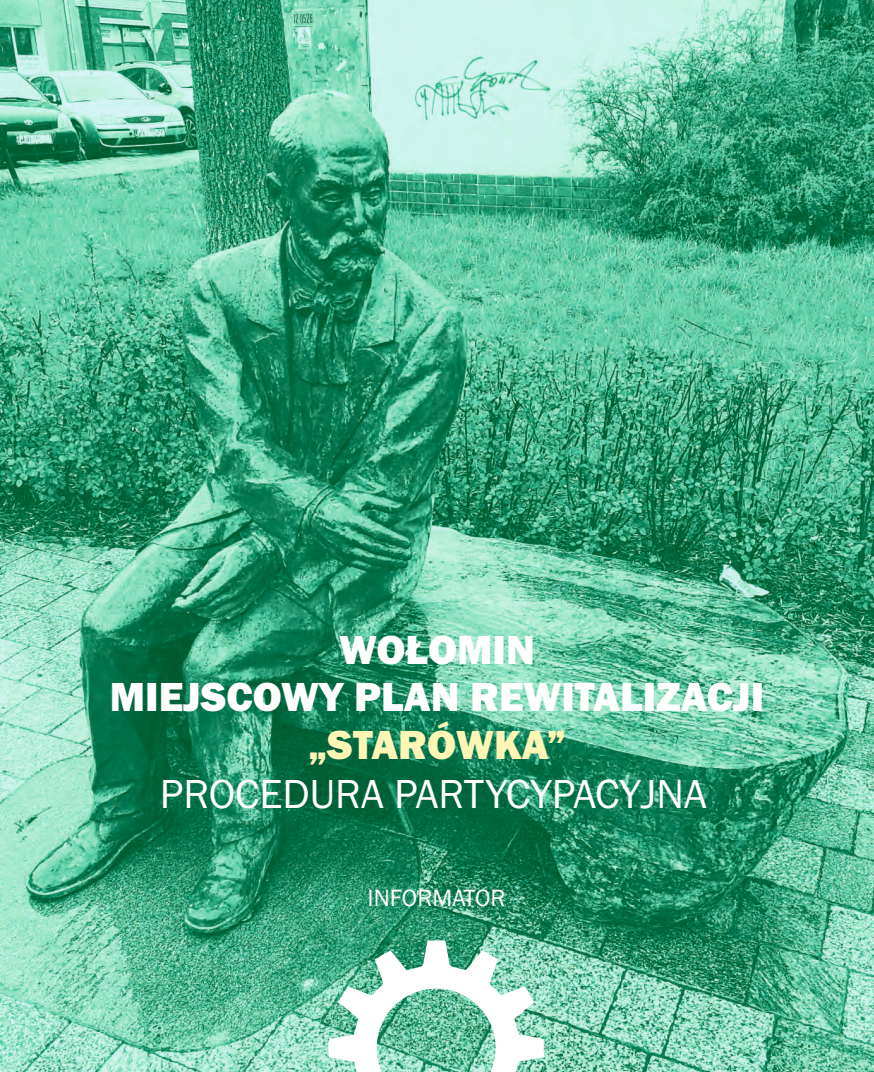
<style>
.page{position:relative;width:874px;height:1072px;background:#fff}
.page>*{position:absolute;margin:0;border:0;box-sizing:border-box;transform-origin:0 0}
.t1{font:800 42px/47.6px "Franklin Gothic";color:#fff;text-align:center}
.t2{font:42px "Franklin Gothic";color:#fff}
.t3{font:800 42px "Franklin Gothic";color:#fff5b4}
.t4{font:24.5px "Franklin Gothic";color:#fff}
</style>
<div class="page">
<img style="left:0;top:0;width:873px;height:1071px">
<svg style="left:327px;top:939px;width:217px;height:132px"></svg>
<p class="t1" style="left:110px;top:629px;width:655px">WOŁOMIN<br>MIEJSCOWY PLAN REWITALIZACJI</p>
<p class="t3" style="left:308px;top:729px;width:259px">„STARÓWKA”</p>
<p class="t2" style="left:160px;top:779px;width:548px">PROCEDURA PARTYCYPACYJNA</p>
<p class="t4" style="left:367px;top:889px;width:139px">INFORMATOR</p>
</div>
